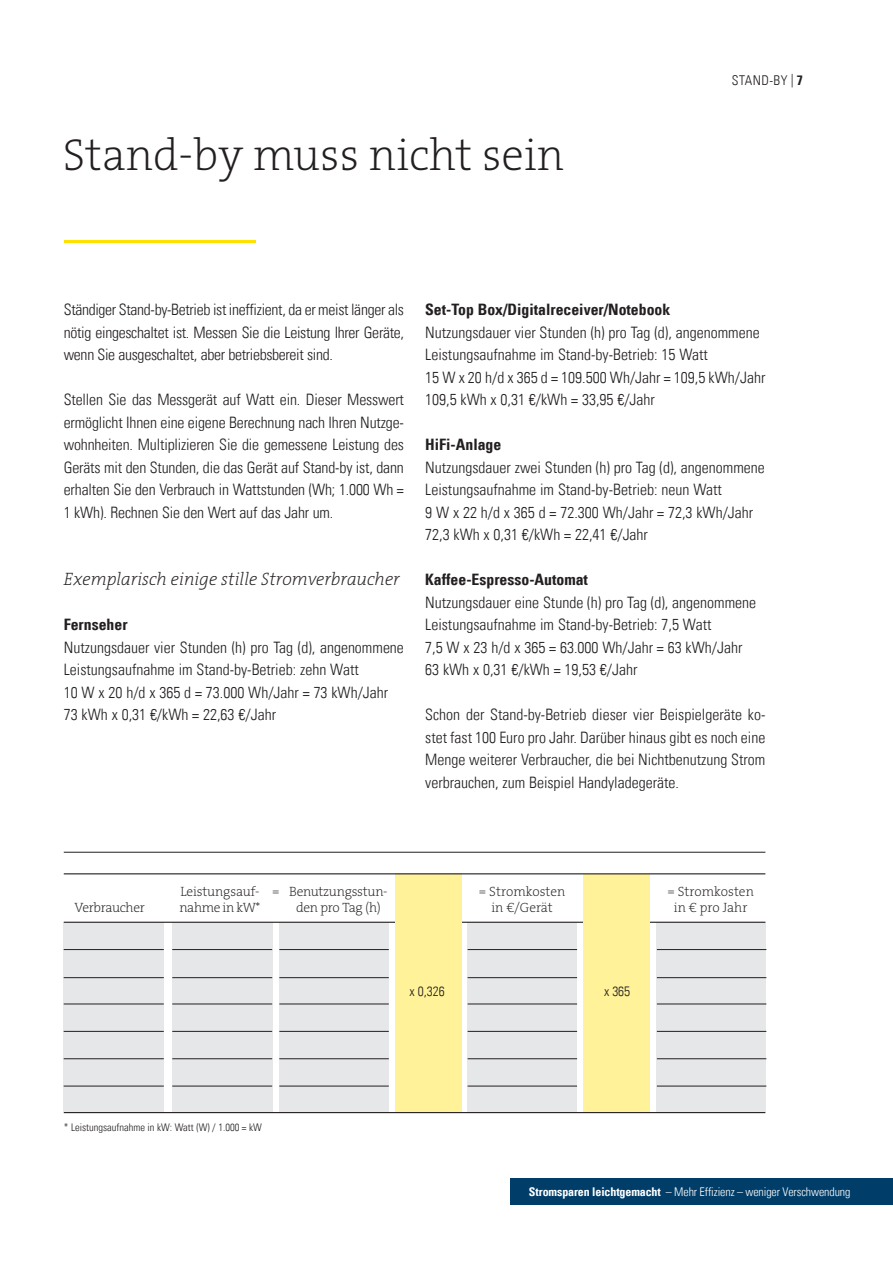
<style>
.page{position:relative;width:893px;height:1263px;background:#fff}
.page>*{position:absolute;margin:0;border:0;box-sizing:border-box;transform-origin:0 0}
.t1{font:45px "The Serif HP2 Ex Lig";color:#231f20}
.t2{font:18px "The Serif HP2 Ex Lig IT";color:#231f20}
.t3{font:300 condensed 15.75px/22.5px "Univers LT";color:#231f20}
.t4{font:700 condensed 15.75px "Univers LT";color:#231f20}
.t5{font:13.5px/16.5px "The Serif HP2 Ex Lig";letter-spacing:-.015em;color:#231f20;text-align:center}
.t6{font:300 condensed 13.5px "Univers LT";color:#231f20}
.t7{font:300 condensed 12px "Univers LT";letter-spacing:-.01em;color:#fff}
.t8{font:300 condensed 10.5px "Univers LT";color:#231f20}
.s1{font-weight:700}
</style>
<div class="page">
<div style="left:510px;top:1178px;width:383px;height:26px;background:#003e69"></div>
<hr style="left:64px;top:241px;width:191px;height:2px;background:#ffe101">
<hr style="left:64px;top:852px;width:701px;height:1px;background:#231f20">
<div style="left:279px;top:922px;width:110px;height:190px;background:#e6e7e9"></div>
<div style="left:172px;top:922px;width:100px;height:190px;background:#e6e7e9"></div>
<div style="left:64px;top:922px;width:100px;height:190px;background:#e6e7e9"></div>
<div style="left:468px;top:922px;width:109px;height:190px;background:#e6e7e9"></div>
<div style="left:656px;top:922px;width:109px;height:190px;background:#e6e7e9"></div>
<hr style="left:64px;top:922px;width:701px;height:1px;background:#231f20">
<div style="left:395px;top:873px;width:67px;height:239px;background:#fff298"></div>
<div style="left:583px;top:874px;width:67px;height:238px;background:#fff298"></div>
<hr style="left:64px;top:1112px;width:701px;height:1px;background:#231f20">
<hr style="left:64px;top:873px;width:701px;height:1px;background:#231f20">
<hr style="left:172px;top:1058px;width:100px;height:1px;background:#231f20">
<hr style="left:279px;top:1058px;width:110px;height:1px;background:#231f20">
<hr style="left:468px;top:1058px;width:109px;height:1px;background:#231f20">
<hr style="left:657px;top:1058px;width:109px;height:1px;background:#231f20">
<hr style="left:172px;top:949px;width:100px;height:1px;background:#231f20">
<hr style="left:279px;top:949px;width:110px;height:1px;background:#231f20">
<hr style="left:468px;top:949px;width:109px;height:1px;background:#231f20">
<hr style="left:657px;top:949px;width:109px;height:1px;background:#231f20">
<hr style="left:172px;top:977px;width:100px;height:1px;background:#231f20">
<hr style="left:279px;top:977px;width:110px;height:1px;background:#231f20">
<hr style="left:468px;top:977px;width:109px;height:1px;background:#231f20">
<hr style="left:657px;top:977px;width:109px;height:1px;background:#231f20">
<hr style="left:172px;top:1004px;width:100px;height:1px;background:#231f20">
<hr style="left:279px;top:1004px;width:110px;height:1px;background:#231f20">
<hr style="left:468px;top:1004px;width:109px;height:1px;background:#231f20">
<hr style="left:657px;top:1004px;width:109px;height:1px;background:#231f20">
<hr style="left:172px;top:1031px;width:100px;height:1px;background:#231f20">
<hr style="left:279px;top:1031px;width:110px;height:1px;background:#231f20">
<hr style="left:468px;top:1031px;width:109px;height:1px;background:#231f20">
<hr style="left:657px;top:1031px;width:109px;height:1px;background:#231f20">
<hr style="left:172px;top:1086px;width:100px;height:1px;background:#231f20">
<hr style="left:279px;top:1086px;width:110px;height:1px;background:#231f20">
<hr style="left:468px;top:1086px;width:109px;height:1px;background:#231f20">
<hr style="left:657px;top:1086px;width:109px;height:1px;background:#231f20">
<hr style="left:64px;top:1058px;width:100px;height:1px;background:#231f20">
<hr style="left:64px;top:949px;width:100px;height:1px;background:#231f20">
<hr style="left:64px;top:977px;width:100px;height:1px;background:#231f20">
<hr style="left:64px;top:1004px;width:100px;height:1px;background:#231f20">
<hr style="left:64px;top:1031px;width:100px;height:1px;background:#231f20">
<hr style="left:64px;top:1086px;width:100px;height:1px;background:#231f20">
<h1 class="t1" style="left:63px;top:126px;width:503px">Stand-by muss nicht sein</h1>
<p class="t6" style="left:732px;top:72px;width:73px">STAND-BY | <span class="s1">7</span></p>
<p class="t3" style="left:64px;top:298px;width:342px;text-align:justify">Ständiger Stand-by-Betrieb ist ineffizient, da er meist länger als nötig eingeschaltet ist. Messen Sie die Leistung Ihrer Geräte, wenn Sie ausgeschaltet, aber betriebsbereit sind.</p>
<p class="t3" style="left:64px;top:388px;width:342px;text-align:justify">Stellen Sie das Messgerät auf Watt ein. Dieser Messwert ermöglicht Ihnen eine eigene Berechnung nach Ihren Nutzge&shy;wohnheiten. Multiplizieren Sie die gemessene Leistung des Geräts mit den Stunden, die das Gerät auf Stand-by ist, dann erhalten Sie den Verbrauch in Wattstunden (Wh; 1.000 Wh = 1 kWh). Rechnen Sie den Wert auf das Jahr um.</p>
<p class="t2" style="left:64px;top:567px;width:337px">Exemplarisch einige stille Stromverbraucher</p>
<p class="t4" style="left:64px;top:615px;width:65px">Fernseher</p>
<p class="t3" style="left:64px;top:636px;width:342px">Nutzungsdauer vier Stunden (h) pro Tag (d), angenommene Leistungsaufnahme im Stand-by-Betrieb: zehn Watt<br>10 W x 20 h/d x 365 d = 73.000 Wh/Jahr = 73 kWh/Jahr 73 kWh x 0,31 €/kWh = 22,63 €/Jahr</p>
<p class="t4" style="left:425px;top:300px;width:247px">Set-Top Box/Digitalreceiver/Notebook</p>
<p class="t3" style="left:425px;top:321px;width:342px">Nutzungsdauer vier Stunden (h) pro Tag (d), angenommene Leistungsaufnahme im Stand-by-Betrieb: 15 Watt<br>15 W x 20 h/d x 365 d = 109.500 Wh/Jahr = 109,5 kWh/Jahr 109,5 kWh x 0,31 €/kWh = 33,95 €/Jahr</p>
<p class="t4" style="left:425px;top:435px;width:78px">HiFi-Anlage</p>
<p class="t3" style="left:425px;top:456px;width:341px">Nutzungsdauer zwei Stunden (h) pro Tag (d), angenommene Leistungsaufnahme im Stand-by-Betrieb: neun Watt<br>9 W x 22 h/d x 365 d = 72.300 Wh/Jahr = 72,3 kWh/Jahr 72,3 kWh x 0,31 €/kWh = 22,41 €/Jahr</p>
<p class="t4" style="left:425px;top:570px;width:164px">Kaffee-Espresso-Automat</p>
<p class="t3" style="left:425px;top:591px;width:332px">Nutzungsdauer eine Stunde (h) pro Tag (d), angenommene Leistungsaufnahme im Stand-by-Betrieb: 7,5 Watt<br>7,5 W x 23 h/d x 365 = 63.000 Wh/Jahr = 63 kWh/Jahr 63 kWh x 0,31 €/kWh = 19,53 €/Jahr</p>
<p class="t3" style="left:425px;top:703px;width:342px;text-align:justify">Schon der Stand-by-Betrieb dieser vier Beispielgeräte ko&shy;stet fast 100 Euro pro Jahr. Darüber hinaus gibt es noch eine Menge weiterer Verbraucher, die bei Nichtbenutzung Strom verbrauchen, zum Beispiel Handyladegeräte.</p>
<p class="t5" style="left:180px;top:883px;width:82px;text-align:left">Leistungsauf&shy;nahme in kW*</p>
<p class="t5" style="left:272px;top:883px;width:9px">=</p>
<p class="t5" style="left:479px;top:883px;width:88px">= Stromkosten in €/Gerät</p>
<p class="t5" style="left:667px;top:883px;width:88px">= Stromkosten in € pro Jahr</p>
<p class="t5" style="left:289px;top:883px;width:100px">Benutzungsstun-</p>
<p class="t5" style="left:75px;top:899px;width:72px">Verbraucher</p>
<p class="t5" style="left:296px;top:899px;width:86px">den pro Tag (h)</p>
<p class="t8" style="left:64px;top:1121px;width:200px">* Leistungsaufnahme in kW: Watt (W) / 1.000 = kW</p>
<p class="t6" style="left:410px;top:983px;width:37px">x 0,326</p>
<p class="t6" style="left:604px;top:983px;width:28px">x 365</p>
<p class="t7" style="left:529px;top:1184px;width:323px"><span class="s1">Stromsparen leichtgemacht</span> – Mehr Effizienz – weniger Verschwendung</p>
</div>
